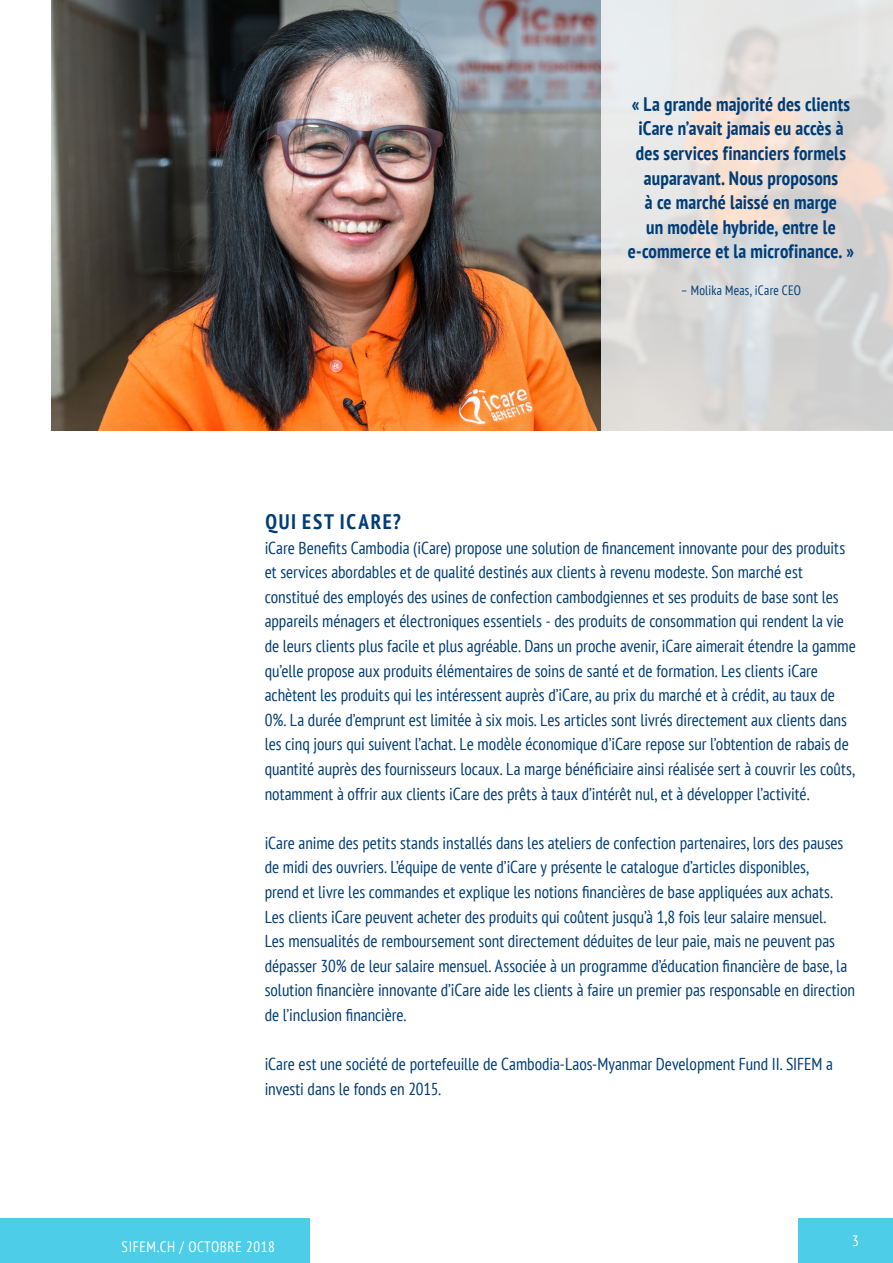
<style>
.page{position:relative;width:893px;height:1263px;background:#fff}
.page>*{position:absolute;margin:0;border:0;box-sizing:border-box;transform-origin:0 0}
.t1{font:700 condensed 21px "PT Sans";letter-spacing:.08em;color:#003d76}
.t2{font:700 condensed 19.5px/24.6px "PT Sans";letter-spacing:.01em;color:#003d76;text-align:center}
.t3{font:condensed 17.25px/24.6px "PT Sans";color:#003d76}
.t4{font:condensed 15px "PT Sans";letter-spacing:.04em;color:#fff}
.t5{font:condensed 13.5px "PT Sans";letter-spacing:.02em;color:#003d76}
</style>
<div class="page">
<div style="left:798px;top:1218px;width:95px;height:45px;background:#4dcde7"></div>
<img style="left:51px;top:0;width:550px;height:431px">
<div style="left:0;top:1218px;width:309px;height:45px;background:#4dcde7"></div>
<hr style="left:0;top:1218px;width:1px;height:45px;background:#00b8de">
<svg style="left:601px;top:0;width:292px;height:431px;background:#dfdcdb"></svg>
<p class="t2" style="left:628px;top:91px;width:228px">« La grande majorité des clients iCare n’avait jamais eu accès à des services financiers formels auparavant. Nous proposons<br>à ce marché laissé en marge<br>un modèle hybride, entre le e-commerce et la microfinance. »</p>
<p class="t5" style="left:681px;top:282px;width:122px">– Molika Meas, iCare CEO</p>
<p class="t1" style="left:266px;top:508px;width:137px">QUI EST ICARE?</p>
<p class="t3" style="left:265px;top:535px;width:593px">iCare Benefits Cambodia (iCare) propose une solution de financement innovante pour des produits et services abordables et de qualité destinés aux clients à revenu modeste. Son marché est constitué des employés des usines de confection cambodgiennes et ses produits de base sont les appareils ménagers et électroniques essentiels - des produits de consommation qui rendent la vie de leurs clients plus facile et plus agréable. Dans un proche avenir, iCare aimerait étendre la gamme qu’elle propose aux produits élémentaires de soins de santé et de formation. Les clients iCare achètent les produits qui les intéressent auprès d’iCare, au prix du marché et à crédit, au taux de 0%. La durée d’emprunt est limitée à six mois. Les articles sont livrés directement aux clients dans les cinq jours qui suivent l’achat. Le modèle économique d’iCare repose sur l’obtention de rabais de quantité auprès des fournisseurs locaux. La marge bénéficiaire ainsi réalisée sert à couvrir les coûts, notamment à offrir aux clients iCare des prêts à taux d’intérêt nul, et à développer l’activité.</p>
<p class="t3" style="left:265px;top:830px;width:592px">iCare anime des petits stands installés dans les ateliers de confection partenaires, lors des pauses de midi des ouvriers. L’équipe de vente d’iCare y présente le catalogue d’articles disponibles,<br>prend et livre les commandes et explique les notions financières de base appliquées aux achats.<br>Les clients iCare peuvent acheter des produits qui coûtent jusqu’à 1,8 fois leur salaire mensuel.<br>Les mensualités de remboursement sont directement déduites de leur paie, mais ne peuvent pas dépasser 30% de leur salaire mensuel. Associée à un programme d’éducation financière de base, la solution financière innovante d’iCare aide les clients à faire un premier pas responsable en direction de l’inclusion financière.</p>
<p class="t3" style="left:265px;top:1051px;width:570px">iCare est une société de portefeuille de Cambodia-Laos-Myanmar Development Fund II. SIFEM a investi dans le fonds en 2015.</p>
<p class="t4" style="left:122px;top:1237px;width:155px">SIFEM.CH / OCTOBRE 2018</p>
<p class="t4" style="left:852px;top:1231px;width:8px">3</p>
</div>
